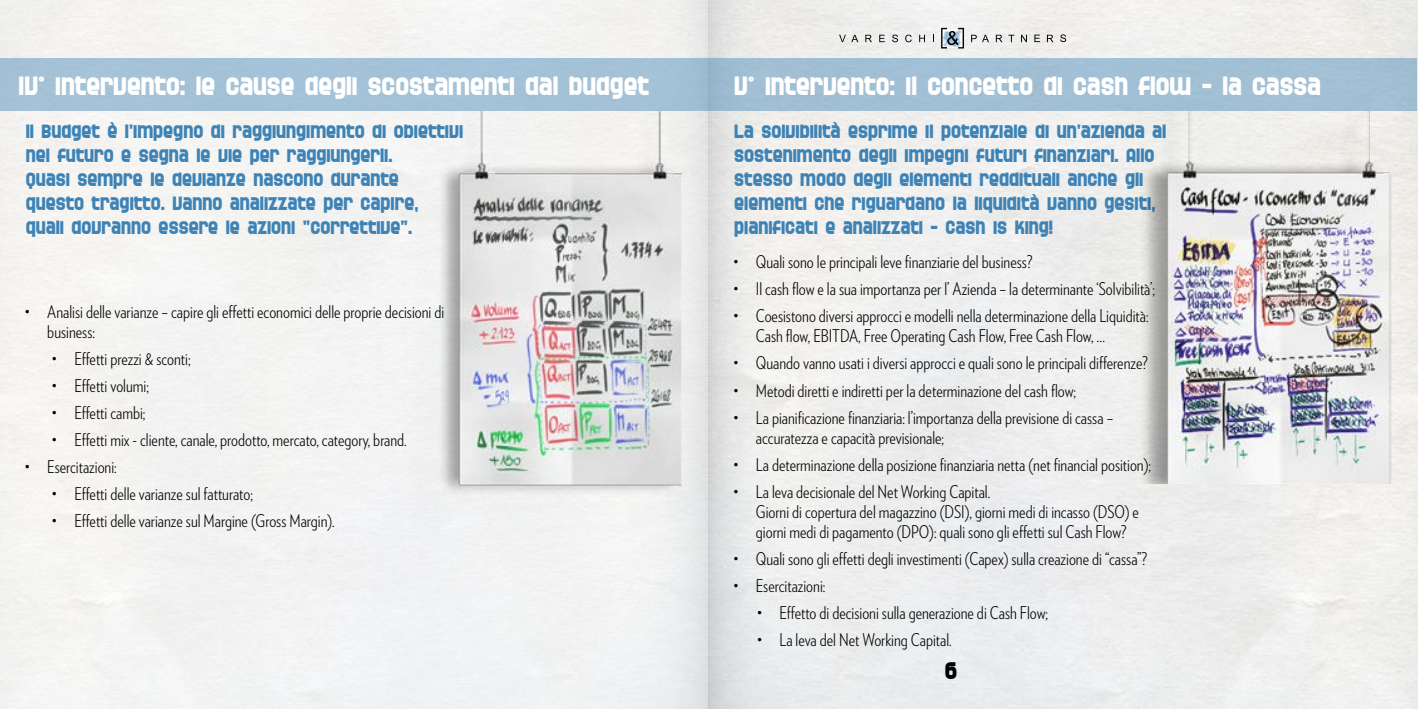
<style>
.page{position:relative;width:1418px;height:709px;background:#fff}
.page>*{position:absolute;margin:0;border:0;box-sizing:border-box;transform-origin:0 0}
.t1{font:700 27.5px "SF Speedwaystar";color:#fff}
.t2{font:700 25px "SF Speedwaystar";color:#000}
.t3{font:700 20px/24px "SF Speedwaystar";color:#3e83b6}
.t4{font:300 17.5px/20px "Verlag Condensed";color:#000}
</style>
<div class="page">
<img style="left:0;top:0;width:1417px;height:709px">
<svg style="left:839px;top:35px;width:19px;height:7px"></svg>
<svg style="left:865px;top:35px;width:7px;height:7px"></svg>
<svg style="left:879px;top:35px;width:5px;height:7px"></svg>
<svg style="left:892px;top:35px;width:6px;height:7px"></svg>
<svg style="left:905px;top:35px;width:6px;height:7px"></svg>
<svg style="left:919px;top:35px;width:6px;height:7px"></svg>
<svg style="left:971px;top:35px;width:5px;height:7px"></svg>
<svg style="left:982px;top:35px;width:7px;height:7px"></svg>
<svg style="left:995px;top:35px;width:7px;height:7px"></svg>
<svg style="left:1008px;top:35px;width:6px;height:7px"></svg>
<svg style="left:1021px;top:35px;width:5px;height:7px"></svg>
<svg style="left:1034px;top:35px;width:5px;height:7px"></svg>
<svg style="left:1046px;top:35px;width:7px;height:7px"></svg>
<svg style="left:1060px;top:34px;width:6px;height:8px"></svg>
<svg style="left:941px;top:28px;width:23px;height:21px"></svg>
<img style="left:416px;top:111px;width:311px;height:404px">
<div style="left:0;top:58px;width:708px;height:53px;background:#a4c2d7"></div>
<div style="left:708px;top:58px;width:708px;height:53px;background:#a1bfd4"></div>
<img style="left:1128px;top:110px;width:289px;height:374px">
<h1 class="t1" style="left:19px;top:70px;width:632px">1V° INTERVENTO: LE CAUSE DEGLI SCOSTAMENTI DAL BUDGET</h1>
<p class="t3" style="left:26px;top:118px;width:439px">IL BUDGET È L’IMPEGNO DI RAGGIUNGIMENTO DI OBIETTIVI NEL FUTURO E SEGNA LE VIE PER RAGGIUNGERLI.<br>QUASI SEMPRE LE DEVIANZE NASCONO DURANTE<br>QUESTO TRAGITTO. VANNO ANALIZZATE PER CAPIRE,<br>QUALI DOVRANNO ESSERE LE AZIONI “CORRETTIVE”.</p>
<p class="t4" style="left:47px;top:301px;width:398px;text-indent:-23px">• Analisi delle varianze – capire gli effetti economici delle proprie decisioni di business:</p>
<p class="t4" style="left:52px;top:348px;width:140px">• Effetti prezzi &amp; sconti;</p>
<p class="t4" style="left:52px;top:375px;width:98px">• Effetti volumi;</p>
<p class="t4" style="left:52px;top:402px;width:95px">• Effetti cambi;</p>
<p class="t4" style="left:52px;top:429px;width:356px">• Effetti mix - cliente, canale, prodotto, mercato, category, brand.</p>
<p class="t4" style="left:25px;top:456px;width:93px">• Esercitazioni:</p>
<p class="t4" style="left:52px;top:483px;width:202px">• Effetti delle varianze sul fatturato;</p>
<p class="t4" style="left:52px;top:510px;width:284px">• Effetti delle varianze sul Margine (Gross Margin).</p>
<h1 class="t1" style="left:734px;top:70px;width:588px">V° INTERVENTO: IL CONCETTO DI CASH FLOW – LA CASSA</h1>
<p class="t3" style="left:734px;top:118px;width:433px">LA SOLVIBILITÀ ESPRIME IL POTENZIALE DI UN’AZIENDA AL SOSTENIMENTO DEGLI IMPEGNI FUTURI FINANZIARI. ALLO STESSO MODO DEGLI ELEMENTI REDDITUALI ANCHE GLI ELEMENTI CHE RIGUARDANO LA LIQUIDITÀ VANNO GESITI, PIANIFICATI E ANALIZZATI – CASH IS KING!</p>
<p class="t4" style="left:733px;top:251px;width:300px">• Quali sono le principali leve finanziarie del business?</p>
<p class="t4" style="left:733px;top:278px;width:423px">• Il cash flow e la sua importanza per l’ Azienda – la determinante ‘Solvibilità’;</p>
<p class="t4" style="left:756px;top:305px;width:394px;text-indent:-23px">• Coesistono diversi approcci e modelli nella determinazione della Liquidità:<br>Cash flow, EBITDA, Free Operating Cash Flow, Free Cash Flow, …</p>
<p class="t4" style="left:733px;top:352px;width:416px">• Quando vanno usati i diversi approcci e quali sono le principali differenze?</p>
<p class="t4" style="left:733px;top:379px;width:344px">• Metodi diretti e indiretti per la determinazione del cash flow;</p>
<p class="t4" style="left:756px;top:406px;width:359px;text-indent:-23px">• La pianificazione finanziaria: l’importanza della previsione di cassa – accuratezza e capacità previsionale;</p>
<p class="t4" style="left:733px;top:454px;width:419px">• La determinazione della posizione finanziaria netta (net financial position);</p>
<p class="t4" style="left:756px;top:481px;width:384px;text-indent:-23px">• La leva decisionale del Net Working Capital.<br>Giorni di copertura del magazzino (DSI), giorni medi di incasso (DSO) e giorni medi di pagamento (DPO): quali sono gli effetti sul Cash Flow?</p>
<p class="t4" style="left:733px;top:548px;width:415px">• Quali sono gli effetti degli investimenti (Capex) sulla creazione di “cassa”?</p>
<p class="t4" style="left:733px;top:575px;width:93px">• Esercitazioni:</p>
<p class="t4" style="left:757px;top:602px;width:293px">• Effetto di decisioni sulla generazione di Cash Flow;</p>
<p class="t4" style="left:757px;top:629px;width:196px">• La leva del Net Working Capital.</p>
<h2 class="t2" style="left:944px;top:656px;width:14px">6</h2>
</div>
